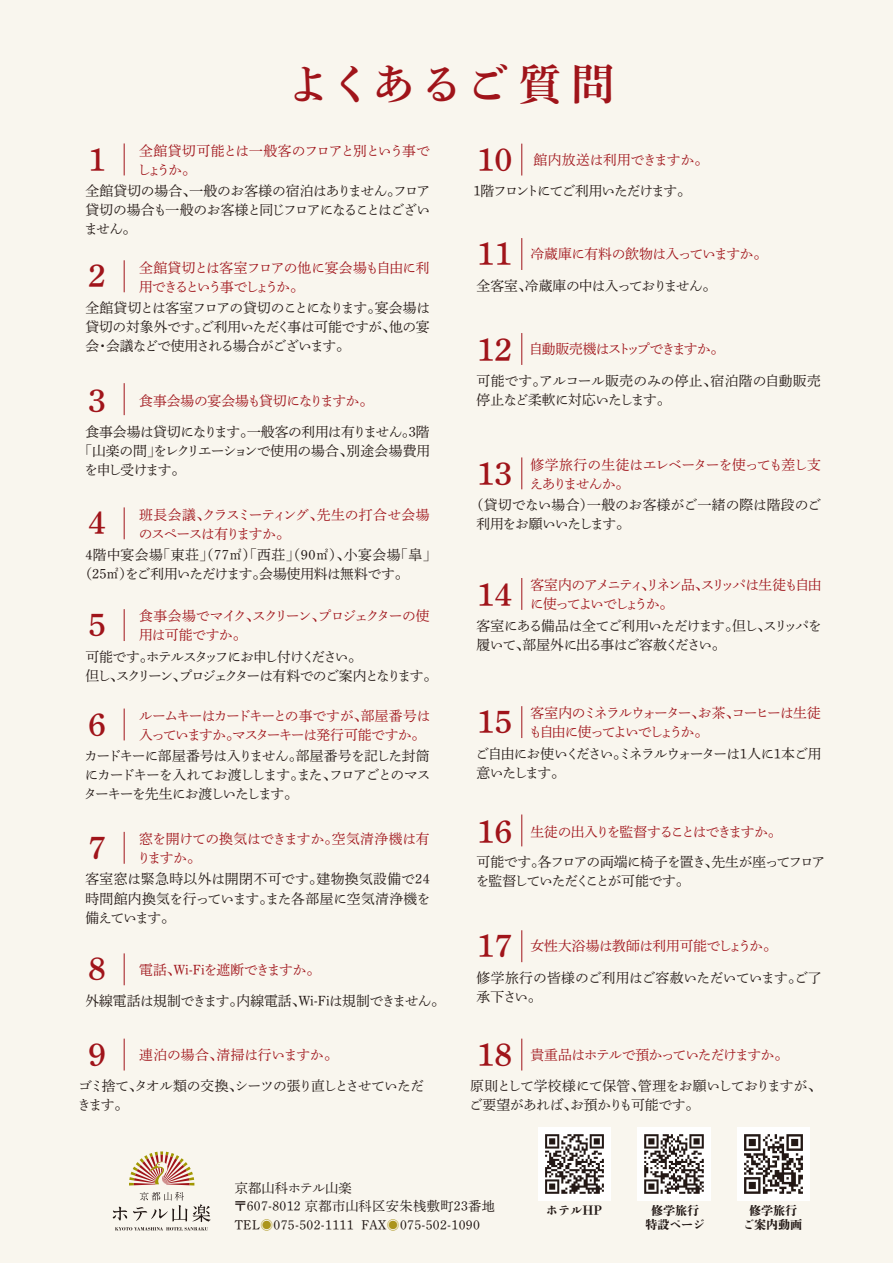
<style>
.page{position:relative;width:893px;height:1263px;background:#f9f6ee}
.page>*{position:absolute;margin:0;border:0;box-sizing:border-box;transform-origin:0 0}
.t1{font:42.45px "DNP Shuei Min Pr 6 B";letter-spacing:.105em;color:#a0141a}
.t2{font:31.95px "DNP Shuei Min Pr 6 N B";color:#a0141a}
.t3{font:13.8px/19.2px "DNP Shuei Min Pr 6 L";letter-spacing:-.055em;color:#221815;text-align:justify}
.t4{font:13.8px/19.2px "DNP Shuei Min Pr 6 L";letter-spacing:-.07em;color:#a0141a}
.t5{font:13.8px/19.2px "DNP Shuei Min Pr 6 L";letter-spacing:-.01em;color:#221815}
.t6{font:13.8px/19.2px "DNP Shuei Min Pr 6 L";letter-spacing:-.075em;color:#221815}
.t7{font:13.8px/19.2px "DNP Shuei Min Pr 6 L";letter-spacing:-.03em;color:#a0141a}
.t8{font:13.8px/19.2px "DNP Shuei Min Pr 6 L";letter-spacing:-.12em;color:#221815}
.t9{font:13.8px "DNP Shuei Min Pr 6 L";letter-spacing:-.03em;color:#221815}
.t10{font:13.8px/19.2px "DNP Shuei Min Pr 6 L";letter-spacing:-.09em;color:#221815}
.t11{font:13.8px/19.2px "DNP Shuei Min Pr 6 L";letter-spacing:-.1em;color:#a0141a}
.t12{font:13.8px/19.2px "DNP Shuei Min Pr 6 L";letter-spacing:-.035em;color:#221815}
.t13{font:13.8px/19.2px "DNP Shuei Min Pr 6 L";letter-spacing:-.005em;color:#221815}
.t14{font:13.8px/19.2px "DNP Shuei Min Pr 6 L";letter-spacing:-.13em;color:#a0141a}
.t15{font:13.8px/19.2px "DNP Shuei Min Pr 6 L";letter-spacing:-.135em;color:#a0141a}
.t16{font:13.8px/19.2px "DNP Shuei Min Pr 6 L";letter-spacing:-.085em;color:#221815}
.t17{font:13.8px/19.2px "DNP Shuei Min Pr 6 L";letter-spacing:-.02em;color:#221815}
.t18{font:13.8px "DNP Shuei Min Pr 6 L";letter-spacing:-.015em;color:#221815}
.t19{font:13.8px "DNP Shuei Min Pr 6 L";letter-spacing:-.095em;color:#a0141a}
.t20{font:13.8px "DNP Shuei Min Pr 6 L";letter-spacing:-.09em;color:#a0141a}
.t21{font:13.8px "DNP Shuei Min Pr 6 L";letter-spacing:-.04em;color:#a0141a}
.t22{font:13.8px "DNP Shuei Min Pr 6 L";letter-spacing:-.05em;color:#a0141a}
.t23{font:13.8px "DNP Shuei Min Pr 6 L";letter-spacing:-.115em;color:#a0141a}
.t24{font:13.8px "DNP Shuei Min Pr 6 L";letter-spacing:-.005em;color:#a0141a}
.t25{font:13.8px "DNP Shuei Min Pr 6 L";letter-spacing:-.025em;color:#a0141a}
.t26{font:13.35px/18.6px "DNP Shuei Min Pr 6 N L";letter-spacing:.025em;color:#221815}
.t27{font:800 12.75px "DNP Shuei N Shogo Min Std";letter-spacing:-.025em;color:#221815}
.t28{font:800 12px/14.4px "DNP Shuei N Shogo Min Std";color:#221815;text-align:center}
.s1{color:#ab941d}
</style>
<div class="page">
<hr style="left:124px;top:143px;width:1px;height:32px;background:#a0141a">
<hr style="left:124px;top:507px;width:1px;height:32px;background:#a0141a">
<hr style="left:124px;top:609px;width:1px;height:32px;background:#a0141a">
<hr style="left:124px;top:708px;width:1px;height:32px;background:#a0141a">
<hr style="left:124px;top:832px;width:1px;height:32px;background:#a0141a">
<hr style="left:521px;top:333px;width:1px;height:32px;background:#a0141a">
<hr style="left:521px;top:457px;width:1px;height:32px;background:#a0141a">
<hr style="left:521px;top:578px;width:1px;height:32px;background:#a0141a">
<hr style="left:521px;top:706px;width:1px;height:32px;background:#a0141a">
<hr style="left:521px;top:814px;width:1px;height:32px;background:#a0141a">
<hr style="left:521px;top:930px;width:1px;height:32px;background:#a0141a">
<hr style="left:521px;top:1038px;width:1px;height:32px;background:#a0141a">
<hr style="left:124px;top:953px;width:1px;height:32px;background:#a0141a">
<hr style="left:124px;top:1038px;width:1px;height:32px;background:#a0141a">
<hr style="left:521px;top:238px;width:1px;height:32px;background:#a0141a">
<hr style="left:521px;top:144px;width:1px;height:32px;background:#a0141a">
<hr style="left:124px;top:260px;width:1px;height:32px;background:#a0141a">
<hr style="left:124px;top:383px;width:1px;height:32px;background:#a0141a">
<svg style="left:112px;top:1192px;width:99px;height:38px"></svg>
<svg style="left:129px;top:1151px;width:65px;height:34px"></svg>
<img style="left:539px;top:1128px;width:72px;height:72px">
<img style="left:638px;top:1128px;width:72px;height:72px">
<img style="left:737px;top:1128px;width:72px;height:72px">
<h1 class="t1" style="left:287px;top:61px;width:328px">よくあるご質問</h1>
<p class="t4" style="left:137px;top:139px;width:294px">全館貸切可能とは一般客のフロアと別という事でしょうか。</p>
<p class="t3" style="left:84px;top:179px;width:348px">全館貸切の場合、一般のお客様の宿泊はありません。フロア貸切の場合も一般のお客様と同じフロアになることはございません。</p>
<h2 class="t2" style="left:88px;top:142px;width:19px">1</h2>
<p class="t4" style="left:139px;top:256px;width:292px">全館貸切とは客室フロアの他に宴会場も自由に利用できるという事でしょうか。</p>
<p class="t3" style="left:85px;top:296px;width:347px">全館貸切とは客室フロアの貸切のことになります。宴会場は貸切の対象外です。ご利用いただく事は可能ですが、他の宴会・会議などで使用される場合がございます。</p>
<h2 class="t2" style="left:88px;top:259px;width:19px">2</h2>
<h2 class="t2" style="left:88px;top:383px;width:19px">3</h2>
<p class="t7" style="left:139px;top:389px;width:236px">食事会場の宴会場も貸切になりますか。</p>
<p class="t9" style="left:85px;top:419px;width:346px">食事会場は貸切になります。一般客の利用は有りません。3階</p>
<p class="t18" style="left:78px;top:438px;width:353px">「山楽の間」をレクリエーションで使用の場合、別途会場費用</p>
<p class="t8" style="left:85px;top:459px;width:102px">を申し受けます。</p>
<p class="t4" style="left:139px;top:503px;width:292px">班長会議、クラスミーティング、先生の打合せ会場のスペースは有りますか。</p>
<p class="t5" style="left:78px;top:543px;width:360px;text-indent:7px">4階中宴会場「東荘」（77㎡）「西荘」（90㎡）、小宴会場「皐」（25㎡）をご利用いただけます。会場使用料は無料です。</p>
<h2 class="t2" style="left:88px;top:506px;width:19px">4</h2>
<p class="t4" style="left:139px;top:604px;width:292px">食事会場でマイク、スクリーン、プロジェクターの使用は可能ですか。</p>
<p class="t8" style="left:85px;top:645px;width:354px">可能です。ホテルスタッフにお申し付けください。<br>但し、スクリーン、プロジェクターは有料でのご案内となります。</p>
<h2 class="t2" style="left:88px;top:607px;width:19px">5</h2>
<p class="t11" style="left:139px;top:704px;width:293px">ルームキーはカードキーとの事ですが、部屋番号は入っていますか。マスターキーは発行可能ですか。</p>
<p class="t3" style="left:84px;top:744px;width:348px">カードキーに部屋番号は入りません。部屋番号を記した封筒にカードキーを入れてお渡しします。また、フロアごとのマスターキーを先生にお渡しいたします。</p>
<h2 class="t2" style="left:88px;top:707px;width:19px">6</h2>
<p class="t7" style="left:137px;top:827px;width:294px">窓を開けての換気はできますか。空気清浄機は有りますか。</p>
<p class="t3" style="left:85px;top:868px;width:347px">客室窓は緊急時以外は開閉不可です。建物換気設備で24時間館内換気を行っています。また各部屋に空気清浄機を備えています。</p>
<h2 class="t2" style="left:88px;top:830px;width:19px">7</h2>
<h2 class="t2" style="left:88px;top:952px;width:19px">8</h2>
<p class="t22" style="left:139px;top:957px;width:182px">電話、Wi-Fiを遮断できますか。</p>
<p class="t9" style="left:85px;top:988px;width:361px">外線電話は規制できます。内線電話、Wi-Fiは規制できません。</p>
<h2 class="t2" style="left:88px;top:1037px;width:19px">9</h2>
<p class="t24" style="left:139px;top:1042px;width:200px">連泊の場合、清掃は行いますか。</p>
<p class="t10" style="left:78px;top:1074px;width:348px">ゴミ捨て、タオル類の交換、シーツの張り直しとさせていただきます。</p>
<h2 class="t2" style="left:477px;top:142px;width:37px">10</h2>
<p class="t25" style="left:534px;top:147px;width:176px">館内放送は利用できますか。</p>
<p class="t10" style="left:473px;top:179px;width:219px">1階フロントにてご利用いただけます。</p>
<h2 class="t2" style="left:477px;top:236px;width:37px">11</h2>
<p class="t21" style="left:530px;top:241px;width:238px">冷蔵庫に有料の飲物は入っていますか。</p>
<p class="t3" style="left:477px;top:274px;width:241px">全客室、冷蔵庫の中は入っておりません。</p>
<h2 class="t2" style="left:477px;top:332px;width:37px">12</h2>
<p class="t23" style="left:529px;top:336px;width:197px">自動販売機はストップできますか。</p>
<p class="t13" style="left:477px;top:369px;width:346px">可能です。アルコール販売のみの停止、宿泊階の自動販売停止など柔軟に対応いたします。</p>
<p class="t4" style="left:530px;top:453px;width:293px">修学旅行の生徒はエレベーターを使っても差し支えありませんか。</p>
<p class="t5" style="left:477px;top:493px;width:346px;text-indent:-7px">（貸切でない場合）一般のお客様がご一緒の際は階段のご利用をお願いいたします。</p>
<h2 class="t2" style="left:477px;top:456px;width:37px">13</h2>
<p class="t15" style="left:530px;top:573px;width:293px">客室内のアメニティ、リネン品、スリッパは生徒も自由に使ってよいでしょうか。</p>
<p class="t6" style="left:477px;top:614px;width:347px">客室にある備品は全てご利用いただけます。但し、スリッパを履いて、部屋外に出る事はご容赦ください。</p>
<h2 class="t2" style="left:477px;top:577px;width:37px">14</h2>
<p class="t14" style="left:529px;top:702px;width:294px">客室内のミネラルウォーター、お茶、コーヒーは生徒も自由に使ってよいでしょうか。</p>
<p class="t16" style="left:476px;top:742px;width:347px">ご自由にお使いください。ミネラルウォーターは1人に1本ご用意いたします。</p>
<h2 class="t2" style="left:477px;top:704px;width:37px">15</h2>
<h2 class="t2" style="left:477px;top:814px;width:37px">16</h2>
<p class="t19" style="left:530px;top:819px;width:253px">生徒の出入りを監督することはできますか。</p>
<p class="t6" style="left:476px;top:850px;width:351px">可能です。各フロアの両端に椅子を置き、先生が座ってフロアを監督していただくことが可能です。</p>
<h2 class="t2" style="left:477px;top:929px;width:37px">17</h2>
<p class="t7" style="left:530px;top:935px;width:248px">女性大浴場は教師は利用可能でしょうか。</p>
<p class="t17" style="left:477px;top:966px;width:347px">修学旅行の皆様のご利用はご容赦いただいています。ご了承下さい。</p>
<h2 class="t2" style="left:477px;top:1037px;width:37px">18</h2>
<p class="t20" style="left:530px;top:1042px;width:259px">貴重品はホテルで預かっていただけますか。</p>
<p class="t12" style="left:469px;top:1074px;width:354px">原則として学校様にて保管、管理をお願いしておりますが、ご要望があれば、お預かりも可能です。</p>
<p class="t26" style="left:234px;top:1176px;width:263px">京都山科ホテル山楽<br>〒607-8012 京都市山科区安朱桟敷町23番地<br>TEL<span class="s1">◉</span>075-502-1111 FAX<span class="s1">◉</span>075-502-1090</p>
<p class="t27" style="left:545px;top:1201px;width:58px">ホテルHP</p>
<p class="t28" style="left:645px;top:1202px;width:61px">修学旅行特設ページ</p>
<p class="t28" style="left:743px;top:1202px;width:61px">修学旅行ご案内動画</p>
</div>
